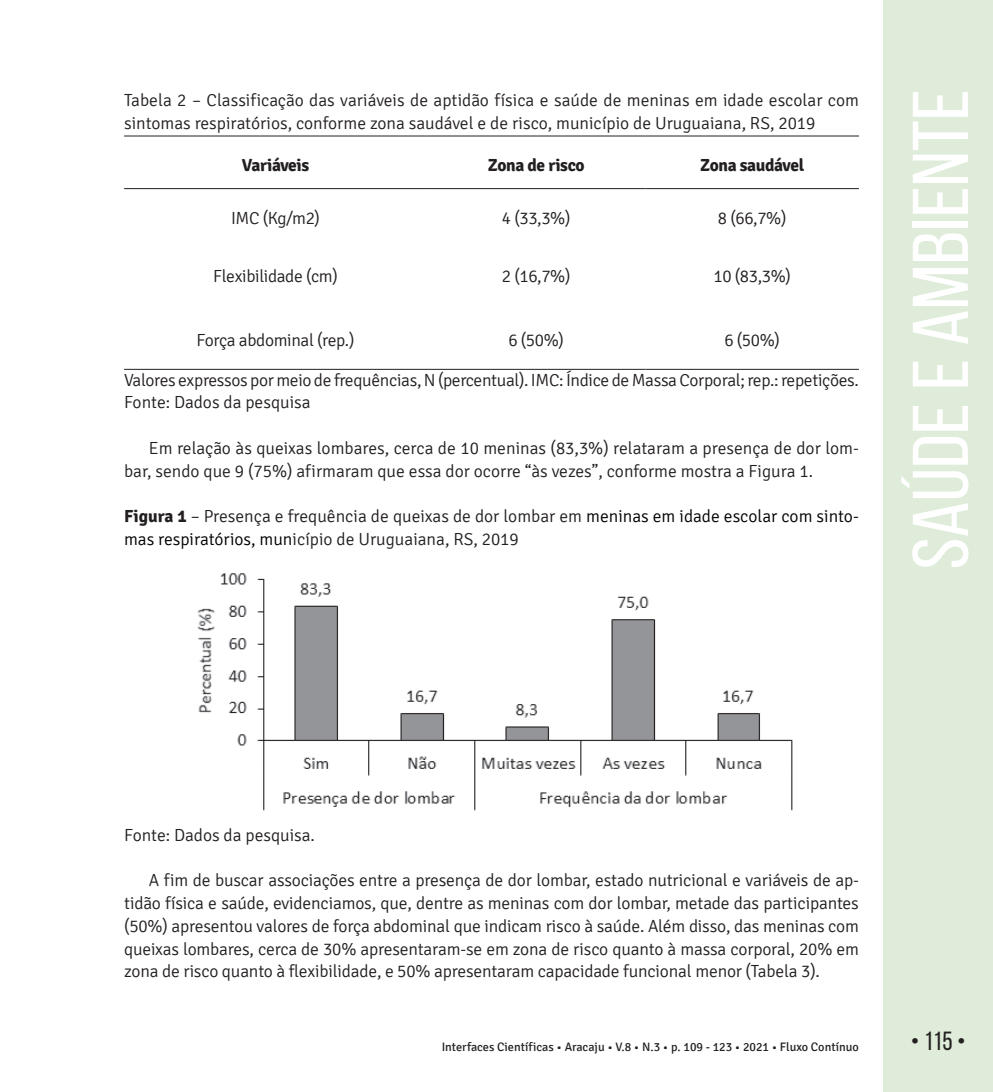
<style>
.page{position:relative;width:993px;height:1092px;background:#fff}
.page>*{position:absolute;margin:0;border:0;box-sizing:border-box;transform-origin:0 0}
.t1{font:78.75px "Bebas Neue";color:#fff;scale:1.09 1}
.t2{font:26.25px "Bebas Neue";color:#231f20}
.t3{font:300 17.5px/22.8px "Signika";color:#231f20}
.t4{font:300 17.5px/22.8px "Signika";letter-spacing:-.02em;color:#231f20}
.t5{font:700 17.5px "Signika";letter-spacing:-.02em;color:#231f20}
.t6{font:12.25px "Signika";color:#231f20}
.s1{font-weight:700}
.s2{color:#000001}
</style>
<div class="page">
<div style="left:883px;top:0;width:109px;height:1091px;background:#deecd9"></div>
<hr style="left:124px;top:369px;width:303px;height:1px;background:#231f20">
<hr style="left:427px;top:369px;width:218px;height:1px;background:#231f20">
<hr style="left:645px;top:369px;width:213px;height:1px;background:#231f20">
<hr style="left:124px;top:135px;width:303px;height:1px;background:#231f20">
<hr style="left:427px;top:135px;width:218px;height:1px;background:#231f20">
<hr style="left:645px;top:135px;width:213px;height:1px;background:#231f20">
<hr style="left:124px;top:188px;width:303px;height:1px;background:#231f20">
<hr style="left:427px;top:188px;width:218px;height:1px;background:#231f20">
<hr style="left:645px;top:188px;width:213px;height:1px;background:#231f20">
<img style="left:197px;top:573px;width:596px;height:238px">
<p class="t3" style="left:124px;top:89px;width:736px">Tabela 2 – Classificação das variáveis de aptidão física e saúde de meninas em idade escolar com sintomas respiratórios, conforme zona saudável e de risco, município de Uruguaiana, RS, 2019</p>
<p class="t5" style="left:242px;top:154px;width:69px">Variáveis</p>
<p class="t5" style="left:487px;top:154px;width:98px">Zona de risco</p>
<p class="t5" style="left:699px;top:154px;width:106px">Zona saudável</p>
<p class="t3" style="left:231px;top:207px;width:90px">IMC (Kg/m2)</p>
<p class="t3" style="left:502px;top:207px;width:70px">4 (33,3%)</p>
<p class="t3" style="left:717px;top:207px;width:70px">8 (66,7%)</p>
<p class="t4" style="left:213px;top:265px;width:126px">Flexibilidade (cm)</p>
<p class="t3" style="left:502px;top:265px;width:70px">2 (16,7%)</p>
<p class="t3" style="left:713px;top:265px;width:79px">10 (83,3%)</p>
<p class="t4" style="left:196px;top:328px;width:159px">Força abdominal (rep.)</p>
<p class="t3" style="left:508px;top:328px;width:57px">6 (50%)</p>
<p class="t3" style="left:724px;top:328px;width:57px">6 (50%)</p>
<p class="t4" style="left:124px;top:368px;width:736px">Valores expressos por meio de frequências, N (percentual). IMC: Índice de Massa Corporal; rep.: repetições.<br>Fonte: Dados da pesquisa</p>
<p class="t3" style="left:124px;top:437px;width:736px;text-indent:25px">Em relação às queixas lombares, cerca de 10 meninas (83,3%) relataram a presença de dor lom&shy;bar, sendo que 9 (75%) afirmaram que essa dor ocorre “às vezes”, conforme mostra a Figura 1.</p>
<p class="t3" style="left:124px;top:505px;width:736px"><span class="s1">Figura 1</span> – Presença e frequência de queixas de dor lombar em <span class="s2">meninas em idade escolar com sinto&shy;mas respiratórios, mun</span>icípio de Uruguaiana, RS, 2019</p>
<h1 class="t1" style="left:897px;top:569px;width:442px;rotate:-90deg">Saúde e Ambiente</h1>
<p class="t3" style="left:124px;top:823px;width:192px">Fonte: Dados da pesquisa.</p>
<p class="t3" style="left:124px;top:869px;width:736px;text-align:justify;text-indent:25px">A fim de buscar associações entre a presença de dor lombar, estado nutricional e variáveis de ap&shy;tidão física e saúde, evidenciamos, que, dentre as meninas com dor lombar, metade das participantes (50%) apresentou valores de força abdominal que indicam risco à saúde. Além disso, das meninas com queixas lombares, cerca de 30% apresentaram-se em zona de risco quanto à massa corporal, 20% em zona de risco quanto à flexibilidade, e 50% apresentaram capacidade funcional menor (Tabela 3).</p>
<p class="t6" style="left:441px;top:1040px;width:418px">Interfaces Científicas • Aracaju • V.8 • N.3 • p. 109 - 123 • 2021 • Fluxo Contínuo</p>
<h2 class="t2" style="left:910px;top:1026px;width:56px">• 115 •</h2>
</div>
